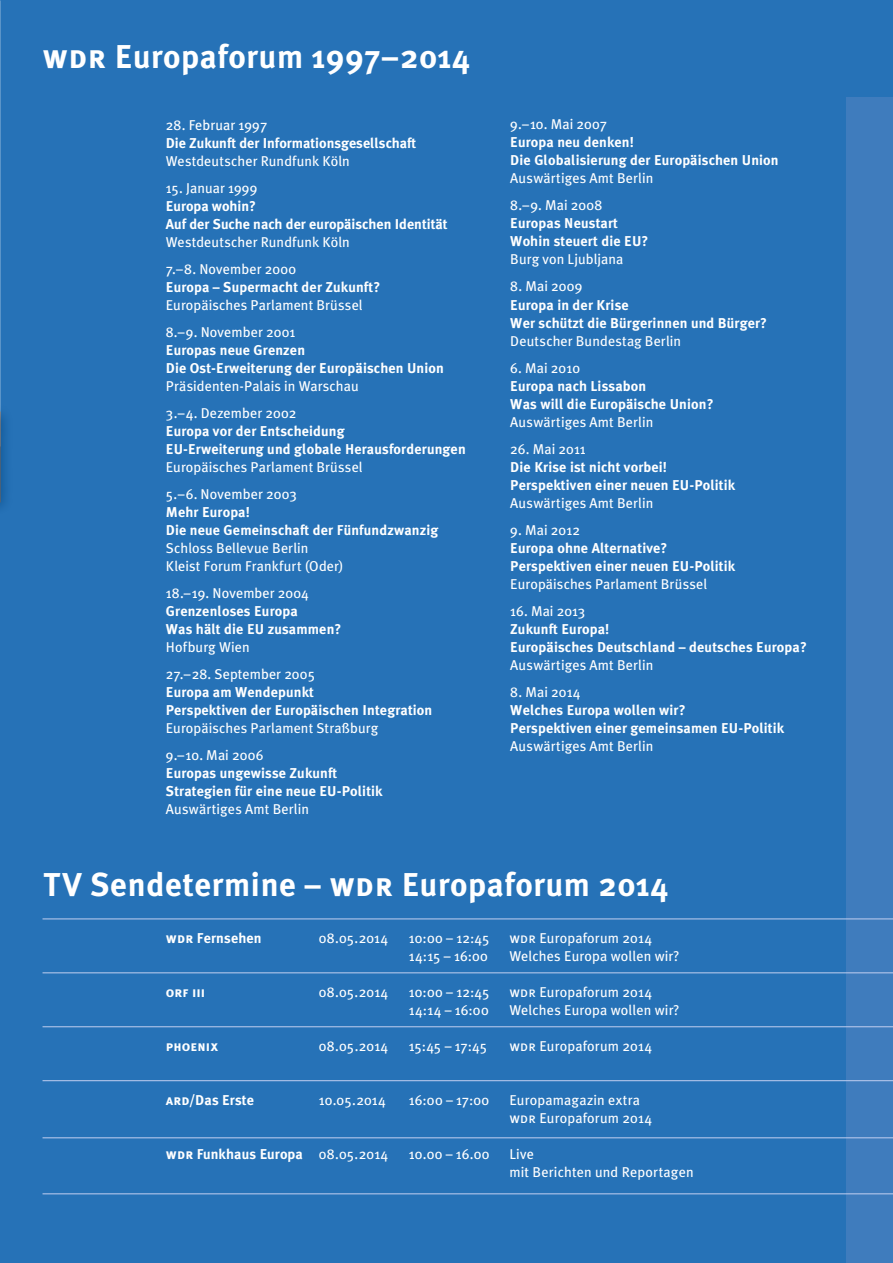
<style>
.page{position:relative;width:893px;height:1263px;background:#2672b7}
.page>*{position:absolute;margin:0;border:0;box-sizing:border-box;transform-origin:0 0}
.t1{font:700 33px "Meta Plus";letter-spacing:.02em;color:#fff}
.t2{font:14.25px/27px "Meta Plus";letter-spacing:.01em;color:#fff}
.t3{font:700 14.25px/18px "Meta Plus";letter-spacing:.01em;color:#fff}
.t4{font:14.25px "Meta Plus Bold Caps";letter-spacing:.005em;color:#fff}
.s1{font-family:"Meta Plus Bold Caps";font-weight:400}
.s2{font-family:"Meta Plus Book Caps"}
.s3{font-weight:400}
</style>
<div class="page">
<img style="left:0;top:0;width:1px;height:446px">
<div style="left:0;top:405px;width:13px;height:111px;background:#00437c;opacity:.5"></div>
<div style="left:846px;top:98px;width:47px;height:1165px;background:#3f7cbd"></div>
<hr style="left:43px;top:972px;width:850px;height:1px;background:#c2cff0">
<hr style="left:43px;top:1080px;width:850px;height:1px;background:#c2cff0">
<hr style="left:43px;top:1026px;width:850px;height:1px;background:#c2cff0">
<hr style="left:43px;top:918px;width:850px;height:1px;background:#c2cff0">
<hr style="left:43px;top:1137px;width:850px;height:1px;background:#c2cff0">
<hr style="left:43px;top:1193px;width:850px;height:1px;background:#c2cff0">
<h1 class="t1" style="left:43px;top:38px;width:429px"><span class="s1">wdr</span> Europaforum 1997–2014</h1>
<p class="t2" style="left:166px;top:111px;width:103px">28. Februar 1997</p>
<p class="t3" style="left:166px;top:133px;width:252px">Die Zukunft der Informationsgesellschaft</p>
<p class="t2" style="left:166px;top:147px;width:185px">Westdeutscher Rundfunk Köln</p>
<p class="t2" style="left:166px;top:174px;width:93px">15. Januar 1999</p>
<p class="t3" style="left:166px;top:196px;width:283px">Europa wohin?<br>Auf der Suche nach der europäischen Identität</p>
<p class="t2" style="left:166px;top:228px;width:185px">Westdeutscher Rundfunk Köln<br>7.–8. November 2000</p>
<p class="t3" style="left:166px;top:277px;width:216px">Europa – Supermacht der Zukunft?</p>
<p class="t2" style="left:166px;top:291px;width:198px">Europäisches Parlament Brüssel<br>8.–9. November 2001</p>
<p class="t3" style="left:166px;top:340px;width:280px">Europas neue Grenzen<br>Die Ost-Erweiterung der Europäischen Union</p>
<p class="t2" style="left:166px;top:372px;width:194px">Präsidenten-Palais in Warschau<br>3.–4. Dezember 2002</p>
<p class="t3" style="left:166px;top:421px;width:301px">Europa vor der Entscheidung<br>EU-Erweiterung und globale Herausforderungen</p>
<p class="t2" style="left:166px;top:453px;width:198px">Europäisches Parlament Brüssel<br>5.–6. November 2003</p>
<p class="t3" style="left:166px;top:502px;width:274px">Mehr Europa!<br>Die neue Gemeinschaft der Fünfundzwanzig</p>
<p class="t2" style="left:166px;top:538px;width:179px;line-height:18px">Schloss Bellevue Berlin<br>Kleist Forum Frankfurt (Oder)</p>
<p class="t2" style="left:166px;top:579px;width:145px">18.–19. November 2004</p>
<p class="t3" style="left:166px;top:601px;width:177px">Grenzenloses Europa<br>Was hält die EU zusammen?</p>
<p class="t2" style="left:166px;top:633px;width:151px">Hofburg Wien<br>27.–28. September 2005</p>
<p class="t3" style="left:166px;top:682px;width:268px">Europa am Wendepunkt<br>Perspektiven der Europäischen Integration</p>
<p class="t2" style="left:166px;top:714px;width:214px">Europäisches Parlament Straßburg<br>9.–10. Mai 2006</p>
<p class="t3" style="left:166px;top:763px;width:218px">Europas ungewisse Zukunft<br>Strategien für eine neue EU-Politik</p>
<p class="t2" style="left:166px;top:795px;width:145px">Auswärtiges Amt Berlin</p>
<p class="t2" style="left:510px;top:111px;width:98px">9.–10. Mai 2007</p>
<p class="t3" style="left:510px;top:133px;width:270px">Europa neu denken!<br>Die Globalisierung der Europäischen Union</p>
<p class="t2" style="left:510px;top:165px;width:145px">Auswärtiges Amt Berlin<br>8.–9. Mai 2008</p>
<p class="t3" style="left:510px;top:214px;width:140px">Europas Neustart<br>Wohin steuert die EU?</p>
<p class="t2" style="left:510px;top:246px;width:115px">Burg von Ljubljana</p>
<p class="t2" style="left:510px;top:273px;width:74px">8. Mai 2009</p>
<p class="t3" style="left:510px;top:295px;width:258px">Europa in der Krise<br>Wer schützt die Bürgerinnen und Bürger?</p>
<p class="t2" style="left:510px;top:327px;width:172px">Deutscher Bundestag Berlin</p>
<p class="t2" style="left:510px;top:354px;width:71px">6. Mai 2010</p>
<p class="t3" style="left:510px;top:376px;width:205px">Europa nach Lissabon<br>Was will die Europäische Union?</p>
<p class="t2" style="left:510px;top:408px;width:145px">Auswärtiges Amt Berlin</p>
<p class="t2" style="left:510px;top:435px;width:77px">26. Mai 2011</p>
<p class="t3" style="left:510px;top:457px;width:226px">Die Krise ist nicht vorbei!<br>Perspektiven einer neuen EU-Politik</p>
<p class="t2" style="left:510px;top:489px;width:145px">Auswärtiges Amt Berlin</p>
<p class="t2" style="left:510px;top:516px;width:71px">9. Mai 2012</p>
<p class="t3" style="left:510px;top:538px;width:226px">Europa ohne Alternative?<br>Perspektiven einer neuen EU-Politik</p>
<p class="t2" style="left:510px;top:570px;width:198px">Europäisches Parlament Brüssel</p>
<p class="t2" style="left:510px;top:597px;width:77px">16. Mai 2013</p>
<p class="t3" style="left:510px;top:619px;width:298px">Zukunft Europa!<br>Europäisches Deutschland – deutsches Europa?</p>
<p class="t2" style="left:510px;top:651px;width:145px">Auswärtiges Amt Berlin</p>
<p class="t2" style="left:510px;top:678px;width:72px">8. Mai 2014</p>
<p class="t3" style="left:510px;top:700px;width:275px">Welches Europa wollen wir?<br>Perspektiven einer gemeinsamen EU-Politik</p>
<p class="t2" style="left:510px;top:732px;width:145px">Auswärtiges Amt Berlin</p>
<h1 class="t1" style="left:44px;top:865px;width:626px">TV Sendetermine – <span class="s1">wdr</span> Europaforum 2014</h1>
<p class="t3" style="left:166px;top:929px;width:97px"><span class="s1">wdr</span> Fernsehen</p>
<p class="t2" style="left:319px;top:924px;width:71px">08.05.2014</p>
<p class="t2" style="left:409px;top:924px;width:82px">10:00 – 12:45</p>
<p class="t2" style="left:509px;top:924px;width:144px"><span class="s2">wdr</span> Europaforum 2014</p>
<p class="t2" style="left:409px;top:942px;width:81px">14:15 – 16:00</p>
<p class="t2" style="left:509px;top:942px;width:172px">Welches Europa wollen wir?</p>
<p class="t4" style="left:166px;top:983px;width:41px">orf iii</p>
<p class="t2" style="left:319px;top:978px;width:71px">08.05.2014</p>
<p class="t2" style="left:409px;top:978px;width:82px">10:00 – 12:45</p>
<p class="t2" style="left:509px;top:978px;width:144px"><span class="s2">wdr</span> Europaforum 2014</p>
<p class="t2" style="left:409px;top:996px;width:81px">14:14 – 16:00</p>
<p class="t2" style="left:509px;top:996px;width:172px">Welches Europa wollen wir?</p>
<p class="t4" style="left:166px;top:1037px;width:54px">phoenix</p>
<p class="t2" style="left:319px;top:1032px;width:71px">08.05.2014</p>
<p class="t2" style="left:409px;top:1032px;width:80px">15:45 – 17:45</p>
<p class="t2" style="left:509px;top:1032px;width:144px"><span class="s2">wdr</span> Europaforum 2014</p>
<p class="t3" style="left:166px;top:1091px;width:90px"><span class="s1">ard/</span>Das Erste</p>
<p class="t2" style="left:319px;top:1086px;width:69px">10.05.2014</p>
<p class="t2" style="left:409px;top:1086px;width:82px">16:00 – 17:00</p>
<p class="t2" style="left:509px;top:1091px;width:144px;line-height:18px">Europamagazin extra <span class="s2">wdr</span> Europaforum 2014</p>
<p class="t3" style="left:166px;top:1145px;width:224px"><span class="s1">wdr</span> Funkhaus Europa <span class="s3">08.05.2014</span></p>
<p class="t2" style="left:409px;top:1140px;width:82px">10.00 – 16.00</p>
<p class="t2" style="left:509px;top:1145px;width:186px;line-height:18px">Live<br>mit Berichten und Reportagen</p>
</div>
